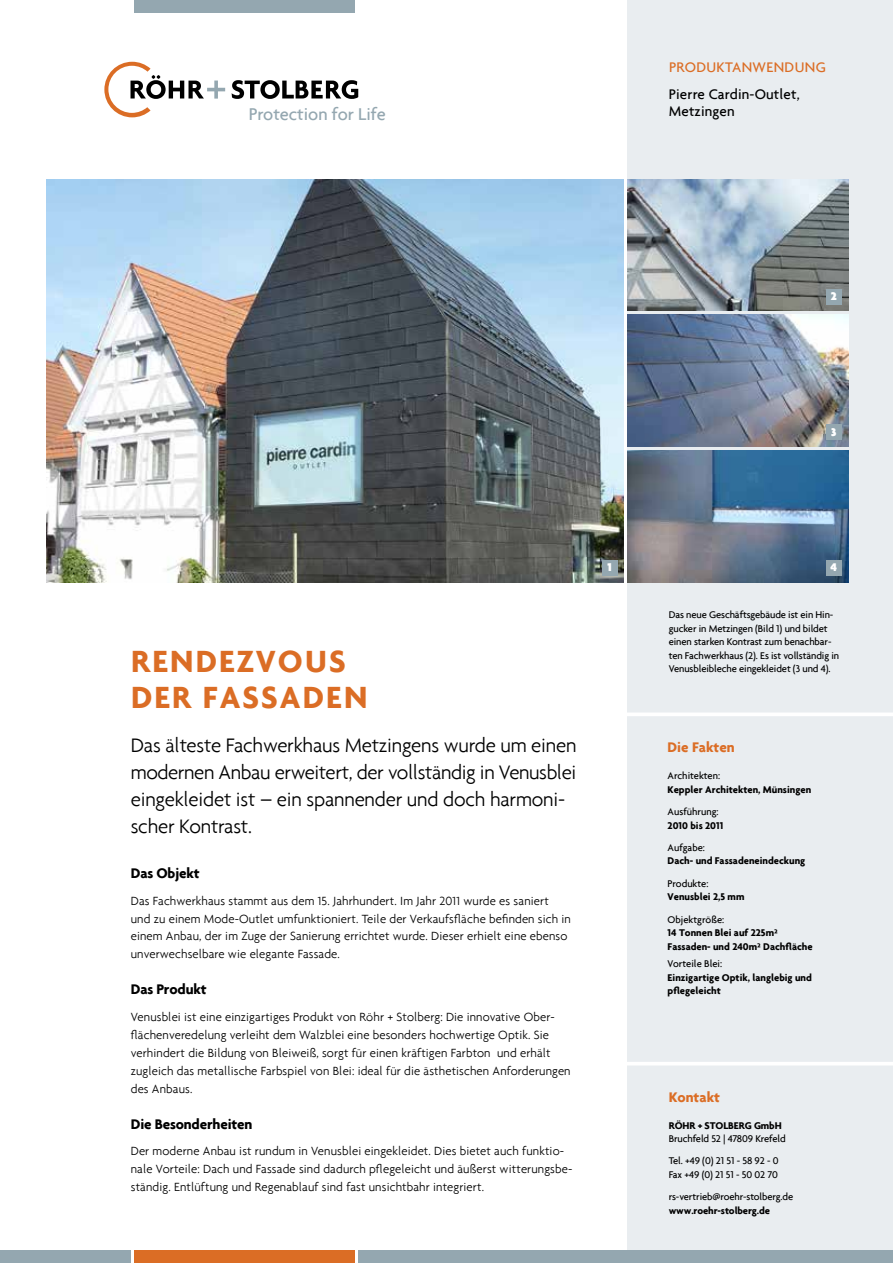
<style>
.page{position:relative;width:893px;height:1263px;background:#fff}
.page>*{position:absolute;margin:0;border:0;box-sizing:border-box;transform-origin:0 0}
.t1{font:700 33px/35.8px "Agenda";letter-spacing:.065em;color:#db6d25}
.t2{font:300 21px/26.8px "Agenda";letter-spacing:-.01em;color:#000}
.t3{font:500 18.3px "Agenda";color:#94a7b0}
.t4{font:700 15px "Agenda";letter-spacing:-.01em;color:#000}
.t5{font:500 15px/17.9px "Agenda";letter-spacing:.01em;color:#000}
.t6{font:500 15px "Agenda";letter-spacing:.025em;color:#db6d25}
.t7{font:700 15px "Agenda";color:#db6d25}
.t8{font:300 12.75px/17.9px "Agenda";letter-spacing:.01em;color:#000}
.t9{font:900 12px "Agenda";color:#fff}
.t10{font:500 10.5px/13.5px "Agenda";letter-spacing:-.01em;color:#000}
.t11{font:700 10.5px/13.5px "Agenda";color:#000}
</style>
<div class="page">
<div style="left:628px;top:0;width:265px;height:1263px;background:#e9edf0"></div>
<div style="left:134px;top:1250px;width:221px;height:13px;background:#db6d25"></div>
<div style="left:134px;top:0;width:221px;height:13px;background:#94a7b0"></div>
<div style="left:0;top:1250px;width:131px;height:13px;background:#94a7b0"></div>
<div style="left:359px;top:1250px;width:534px;height:13px;background:#94a7b0"></div>
<img style="left:47px;top:179px;width:577px;height:403px">
<img style="left:628px;top:450px;width:220px;height:132px">
<img style="left:628px;top:179px;width:220px;height:132px">
<img style="left:628px;top:315px;width:220px;height:132px">
<svg style="left:104px;top:62px;width:121px;height:55px"></svg>
<svg style="left:232px;top:80px;width:126px;height:19px"></svg>
<hr style="left:621px;top:712px;width:272px;height:4px;background:#fff">
<hr style="left:622px;top:1062px;width:271px;height:3px;background:#fff">
<div style="left:602px;top:560px;width:16px;height:16px;background:#94a7b0"></div>
<div style="left:826px;top:560px;width:16px;height:16px;background:#94a7b0"></div>
<div style="left:826px;top:424px;width:16px;height:16px;background:#94a7b0"></div>
<div style="left:826px;top:289px;width:16px;height:16px;background:#94a7b0"></div>
<h3 class="t3" style="left:249px;top:102px;width:138px">Protection for Life</h3>
<p class="t6" style="left:669px;top:58px;width:158px">Produktanwendung</p>
<p class="t5" style="left:669px;top:84px;width:132px">Pierre Cardin-Outlet,<br>Metzingen</p>
<p class="t9" style="left:831px;top:289px;width:7px">2</p>
<p class="t9" style="left:831px;top:424px;width:7px">3</p>
<h1 class="t1" style="left:131px;top:642px;width:238px">Rendezvous der Fassaden</h1>
<h2 class="t2" style="left:131px;top:732px;width:447px">Das älteste Fachwerkhaus Metzingens wurde um einen modernen Anbau erweitert, der vollständig in Venusblei eingekleidet ist – ein spannender und doch harmoni&shy;scher Kontrast.</h2>
<p class="t4" style="left:131px;top:864px;width:70px">Das Objekt</p>
<p class="t8" style="left:131px;top:891px;width:442px">Das Fachwerkhaus stammt aus dem 15. Jahrhundert. Im Jahr 2011 wurde es saniert und zu einem Mode-Outlet umfunktioniert. Teile der Verkaufsfläche befinden sich in einem Anbau, der im Zuge der Sanierung errichtet wurde. Dieser erhielt eine ebenso unverwechselbare wie elegante Fassade.</p>
<p class="t4" style="left:131px;top:980px;width:77px">Das Produkt</p>
<p class="t8" style="left:131px;top:1008px;width:441px">Venusblei ist eine einzigartiges Produkt von Röhr + Stolberg: Die innovative Ober&shy;flächenveredelung verleiht dem Walzblei eine besonders hochwertige Optik. Sie verhindert die Bildung von Bleiweiß, sorgt für einen kräftigen Farbton und erhält zugleich das metallische Farbspiel von Blei: ideal für die ästhetischen Anforderungen des Anbaus.</p>
<p class="t4" style="left:131px;top:1114px;width:123px">Die Besonderheiten</p>
<p class="t8" style="left:131px;top:1142px;width:443px">Der moderne Anbau ist rundum in Venusblei eingekleidet. Dies bietet auch funktio&shy;nale Vorteile: Dach und Fassade sind dadurch pflegeleicht und äußerst witterungsbe&shy;ständig. Entlüftung und Regenablauf sind fast unsichtbahr integriert.</p>
<p class="t9" style="left:607px;top:560px;width:6px">1</p>
<p class="t9" style="left:830px;top:560px;width:8px">4</p>
<p class="t10" style="left:669px;top:608px;width:172px">Das neue Geschäftsgebäude ist ein Hin&shy;gucker in Metzingen (Bild 1) und bildet einen starken Kontrast zum benachbar&shy;ten Fachwerkhaus (2). Es ist vollständig in Venusbleibleche eingekleidet (3 und 4).</p>
<p class="t7" style="left:668px;top:738px;width:69px">Die Fakten</p>
<p class="t10" style="left:668px;top:769px;width:54px">Architekten:</p>
<p class="t11" style="left:668px;top:782px;width:145px">Keppler Architekten, Münsingen</p>
<p class="t10" style="left:668px;top:805px;width:53px">Ausführung:</p>
<p class="t11" style="left:668px;top:818px;width:57px">2010 bis 2011</p>
<p class="t10" style="left:668px;top:840px;width:39px">Aufgabe:</p>
<p class="t11" style="left:668px;top:854px;width:139px">Dach- und Fassadeneindeckung</p>
<p class="t10" style="left:668px;top:876px;width:42px">Produkte:</p>
<p class="t11" style="left:668px;top:890px;width:78px">Venusblei 2,5 mm</p>
<p class="t10" style="left:668px;top:912px;width:58px">Objektgröße:</p>
<p class="t11" style="left:668px;top:926px;width:147px">14 Tonnen Blei auf 225m²<br>Fassaden- und 240m² Dachfläche</p>
<p class="t10" style="left:668px;top:957px;width:56px">Vorteile Blei:</p>
<p class="t11" style="left:668px;top:970px;width:146px">Einzigartige Optik, langlebig und pflegeleicht</p>
<p class="t7" style="left:669px;top:1088px;width:53px">Kontakt</p>
<p class="t11" style="left:669px;top:1118px;width:114px">RÖHR + STOLBERG GmbH</p>
<p class="t10" style="left:669px;top:1127px;width:119px;line-height:22.4px">Bruchfeld 52 | 47809 Krefeld<br>Tel. +49 (0) 21 51 - 58 92 - 0</p>
<p class="t10" style="left:669px;top:1163px;width:126px;line-height:22.4px">Fax +49 (0) 21 51 - 50 02 70 rs-vertrieb@roehr-stolberg.de</p>
<p class="t11" style="left:669px;top:1203px;width:103px">www.roehr-stolberg.de</p>
</div>
